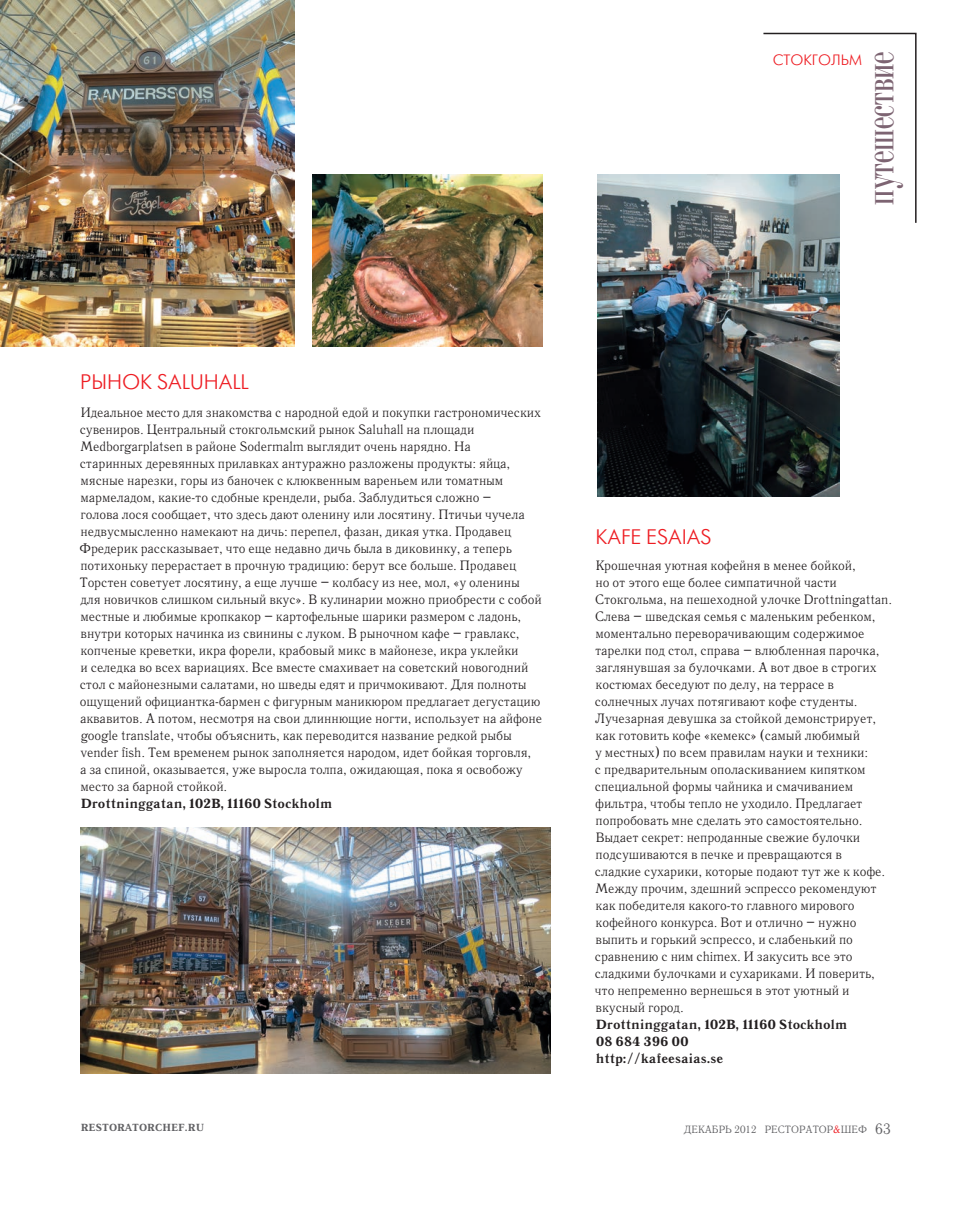
<style>
.page{position:relative;width:974px;height:1212px;background:#fff}
.page>*{position:absolute;margin:0;border:0;box-sizing:border-box;transform-origin:0 0}
.t1{font:42.75px "Bodoni C";color:#7d6472;scale:.67 1}
.t2{font:21px "Futura Futuris Light C";color:#ee1d23}
.t3{font:15px "Futura Futuris Light C";color:#ee1d23}
.t4{font:13.5px/17px "Quant Antiqua C";letter-spacing:-.01em;color:#231f20}
.t5{font:700 13.5px/17px "Quant Antiqua C";letter-spacing:-.01em;color:#231f20}
.t6{font:10.5px "Quant Antiqua C";color:#616164}
.t7{font:700 10.5px "Quant Antiqua C";color:#616164}
.s1{color:#ee1d23}
.s2{font-size:15px}
</style>
<div class="page">
<img style="left:80px;top:827px;width:471px;height:246px">
<img style="left:598px;top:174px;width:241px;height:323px">
<svg style="left:762px;top:32px;width:155px;height:192px"></svg>
<img style="left:0;top:0;width:295px;height:346px">
<img style="left:313px;top:174px;width:229px;height:172px">
<p class="t3" style="left:773px;top:54px;width:91px">СТОКГОЛЬМ</p>
<h1 class="t1" style="left:857px;top:205px;width:231px;rotate:-90deg">путешествие</h1>
<h2 class="t2" style="left:80px;top:374px;width:170px">РЫНОК SALUHALL</h2>
<p class="t4" style="left:80px;top:405px;width:464px">Идеальное место для знакомства с народной едой и покупки гастрономических сувениров. Центральный стокгольмский рынок Saluhall на площади Medborgarplatsen в районе Sodermalm выглядит очень нарядно. На<br>старинных деревянных прилавках антуражно разложены продукты: яйца, мясные нарезки, горы из баночек с клюквенным вареньем или томатным мармеладом, какие-то сдобные крендели, рыба. Заблудиться сложно –<br>голова лося сообщает, что здесь дают оленину или лосятину. Птичьи чучела недвусмысленно намекают на дичь: перепел, фазан, дикая утка. Продавец Фредерик рассказывает, что еще недавно дичь была в диковинку, а теперь потихоньку перерастает в прочную традицию: берут все больше. Продавец Торстен советует лосятину, а еще лучше – колбасу из нее, мол, «у оленины для новичков слишком сильный вкус». В кулинарии можно приобрести с собой местные и любимые кропкакор – картофельные шарики размером с ладонь, внутри которых начинка из свинины с луком. В рыночном кафе – гравлакс, копченые креветки, икра форели, крабовый микс в майонезе, икра уклейки<br>и селедка во всех вариациях. Все вместе смахивает на советский новогодний стол с майонезными салатами, но шведы едят и причмокивают. Для полноты ощущений официантка-бармен с фигурным маникюром предлагает дегустацию аквавитов. А потом, несмотря на свои длиннющие ногти, использует на айфоне google translate, чтобы объяснить, как переводится название редкой рыбы vender fish. Тем временем рынок заполняется народом, идет бойкая торговля,<br>а за спиной, оказывается, уже выросла толпа, ожидающая, пока я освобожу место за барной стойкой.</p>
<p class="t5" style="left:81px;top:796px;width:253px">Drottninggatan, 102B, 11160 Stockholm</p>
<h2 class="t2" style="left:595px;top:528px;width:118px">KAFE ESAIAS</h2>
<p class="t4" style="left:595px;top:558px;width:299px">Крошечная уютная кофейня в менее бойкой,<br>но от этого еще более симпатичной части Стокгольма, на пешеходной улочке Drottningattan.<br>Слева – шведская семья с маленьким ребенком, моментально переворачивающим содержимое тарелки под стол, справа – влюбленная парочка, заглянувшая за булочками. А вот двое в строгих костюмах беседуют по делу, на террасе в солнечных лучах потягивают кофе студенты.<br>Лучезарная девушка за стойкой демонстрирует, как готовить кофе «кемекс» (самый любимый<br>у местных) по всем правилам науки и техники:<br>с предварительным ополаскиванием кипятком специальной формы чайника и смачиванием фильтра, чтобы тепло не уходило. Предлагает попробовать мне сделать это самостоятельно.<br>Выдает секрет: непроданные свежие булочки подсушиваются в печке и превращаются в<br>сладкие сухарики, которые подают тут же к кофе.<br>Между прочим, здешний эспрессо рекомендуют как победителя какого-то главного мирового кофейного конкурса. Вот и отлично – нужно выпить и горький эспрессо, и слабенький по сравнению с ним chimex. И закусить все это сладкими булочками и сухариками. И поверить, что непременно вернешься в этот уютный и вкусный город.</p>
<p class="t5" style="left:596px;top:1017px;width:253px">Drottninggatan, 102B, 11160 Stockholm<br>08 684 396 00<br>http://kafeesaias.se</p>
<p class="t7" style="left:81px;top:1124px;width:125px">RESTORATORCHEF.RU</p>
<p class="t6" style="left:684px;top:1125px;width:209px">ДЕКАБРЬ 2012 РЕСТОРАТОР<span class="s1">&amp;</span>ШЕФ <span class="s2">63</span></p>
</div>
